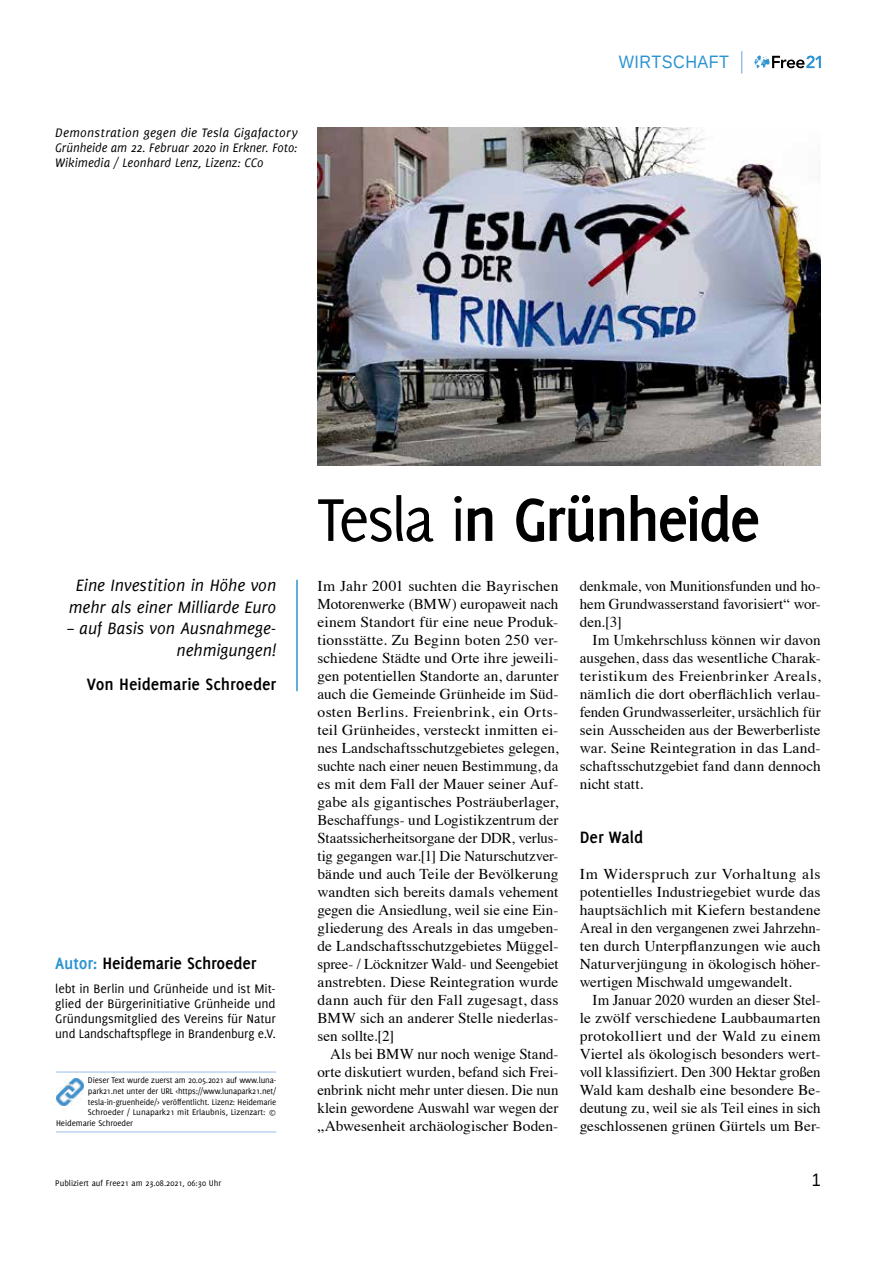
<style>
.page{position:relative;width:893px;height:1263px;background:#fff}
.page>*{position:absolute;margin:0;border:0;box-sizing:border-box;transform-origin:0 0}
.t1{font:700 66px "Delicious";letter-spacing:-.04em;color:#000}
.t2{font:italic 18px/21.6px "Delicious";letter-spacing:-.005em;color:#000;text-align:center}
.t3{font:700 18px "Delicious";letter-spacing:-.01em;color:#000}
.t4{font:18px "Liberation Sans";letter-spacing:.03em;color:#2b93d1;scale:.9 1}
.t5{font:18px "Liberation Sans";color:#000;scale:.9 1}
.t6{font:15px/18px "Times";color:#000;text-align:justify;scale:1.04 1}
.t7{font:15px/18px "Times";color:#000;text-align:justify}
.t8{font:13.5px/15px "Delicious";letter-spacing:-.015em;color:#000;text-align:justify}
.t9{font:italic 13.5px/15px "Delicious";color:#000;text-align:justify}
.t10{font:9px "Delicious";letter-spacing:-.015em;color:#000}
.s1{color:#2b93d1}
.s2{font-weight:400}
</style>
<div class="page">
<svg style="left:755px;top:55px;width:66px;height:13px"></svg>
<svg style="left:741px;top:51px;width:1px;height:23px"></svg>
<hr style="left:296px;top:580px;width:2px;height:111px;background:#2b93d1">
<img style="left:317px;top:128px;width:504px;height:337px">
<hr style="left:56px;top:1072px;width:220px;height:1px;background:#9abfe6">
<hr style="left:56px;top:1131px;width:220px;height:1px;background:#9abfe6">
<img style="left:56px;top:1078px;width:28px;height:28px">
<p class="t9" style="left:55px;top:125px;width:244px">Demonstration gegen die Tesla Gigafactory Grünheide am 22. Februar 2020 in Erkner. Foto:<br>Wikimedia / Leonhard Lenz, Lizenz: CCo</p>
<p class="t4" style="left:619px;top:51px;width:124px">WIRTSCHAFT</p>
<p class="t2" style="left:69px;top:574px;width:209px">Eine Investition in Höhe von mehr als einer Milliarde Euro</p>
<p class="t2" style="left:67px;top:617px;width:210px;text-align:right">– auf Basis von Ausnahmege&shy;nehmigungen!</p>
<p class="t3" style="left:87px;top:673px;width:191px">Von Heidemarie Schroeder</p>
<p class="t3" style="left:55px;top:953px;width:203px"><span class="s1">Autor:</span> Heidemarie Schroeder</p>
<p class="t8" style="left:55px;top:981px;width:222px">lebt in Berlin und Grünheide und ist Mit&shy;glied der Bürgerinitiative Grünheide und Gründungsmitglied des Vereins für Natur und Landschaftspflege in Brandenburg e.V.</p>
<p class="t10" style="left:88px;top:1075px;width:190px">Dieser Text wurde zuerst am 20.05.2021 auf www.luna-</p>
<p class="t10" style="left:88px;top:1086px;width:190px">park21.net unter der URL &lt;https://www.lunapark21.net/</p>
<p class="t10" style="left:88px;top:1097px;width:190px">tesla-in-gruenheide/&gt; veröffentlicht. Lizenz: Heidemarie</p>
<p class="t10" style="left:88px;top:1107px;width:190px">Schroeder / Lunapark21 mit Erlaubnis, Lizenzart: ©</p>
<p class="t10" style="left:56px;top:1118px;width:78px">Heidemarie Schroeder</p>
<h1 class="t1" style="left:317px;top:482px;width:444px"><span class="s2">Tesla i</span>n Grünheide</h1>
<p class="t6" style="left:317px;top:576px;width:233px">Im Jahr 2001 suchten die Bayrischen Motorenwerke (BMW) europaweit nach einem Standort für eine neue Produk&shy;tionsstätte. Zu Beginn boten 250 ver&shy;schiedene Städte und Orte ihre jeweili&shy;gen potentiellen Standorte an, darunter auch die Gemeinde Grünheide im Süd&shy;osten Berlins. Freienbrink, ein Orts&shy;teil Grünheides, versteckt inmitten ei&shy;nes Landschaftsschutzgebietes gelegen, suchte nach einer neuen Bestimmung, da es mit dem Fall der Mauer seiner Auf&shy;gabe als gigantisches Posträuberlager, Beschaffungs- und Logistikzentrum der Staatssicherheitsorgane der DDR, verlus&shy;tig gegangen war.[1] Die Naturschutzver&shy;bände und auch Teile der Bevölkerung wandten sich bereits damals vehement gegen die Ansiedlung, weil sie eine Ein&shy;gliederung des Areals in das umgeben&shy;de Landschaftsschutzgebietes Müggel&shy;spree- / Löcknitzer Wald- und Seengebiet anstrebten. Diese Reintegration wurde dann auch für den Fall zugesagt, dass BMW sich an anderer Stelle niederlas&shy;sen sollte.[2]</p>
<p class="t7" style="left:317px;top:1044px;width:242px;text-indent:13px">Als bei BMW nur noch wenige Stand&shy;orte diskutiert wurden, befand sich Frei&shy;enbrink nicht mehr unter diesen. Die nun klein gewordene Auswahl war wegen der „Abwesenheit archäologischer Boden-</p>
<p class="t7" style="left:580px;top:576px;width:242px">denkmale, von Munitionsfunden und ho&shy;hem Grundwasserstand favorisiert“ wor&shy;den.[3]</p>
<p class="t7" style="left:580px;top:630px;width:242px;text-indent:13px">Im Umkehrschluss können wir davon ausgehen, dass das wesentliche Charak&shy;teristikum des Freienbrinker Areals, nämlich die dort oberflächlich verlau&shy;fenden Grundwasserleiter, ursächlich für sein Ausscheiden aus der Bewerberliste war. Seine Reintegration in das Land&shy;schaftsschutzgebiet fand dann dennoch nicht statt.</p>
<p class="t3" style="left:580px;top:827px;width:65px">Der Wald</p>
<p class="t6" style="left:580px;top:864px;width:233px">Im Widerspruch zur Vorhaltung als potentielles Industriegebiet wurde das hauptsächlich mit Kiefern bestandene Areal in den vergangenen zwei Jahrzehn&shy;ten durch Unterpflanzungen wie auch Naturverjüngung in ökologisch höher&shy;wertigen Mischwald umgewandelt.</p>
<p class="t7" style="left:580px;top:990px;width:242px;text-indent:13px">Im Januar 2020 wurden an dieser Stel&shy;le zwölf verschiedene Laubbaumarten protokolliert und der Wald zu einem Viertel als ökologisch besonders wert&shy;voll klassifiziert. Den 300 Hektar großen Wald kam deshalb eine besondere Be&shy;deutung zu, weil sie als Teil eines in sich geschlossenen grünen Gürtels um Ber-</p>
<p class="t10" style="left:55px;top:1177px;width:168px">Publiziert auf Free21 am 23.08.2021, 06:30 Uhr</p>
<p class="t5" style="left:812px;top:1168px;width:12px">1</p>
</div>
